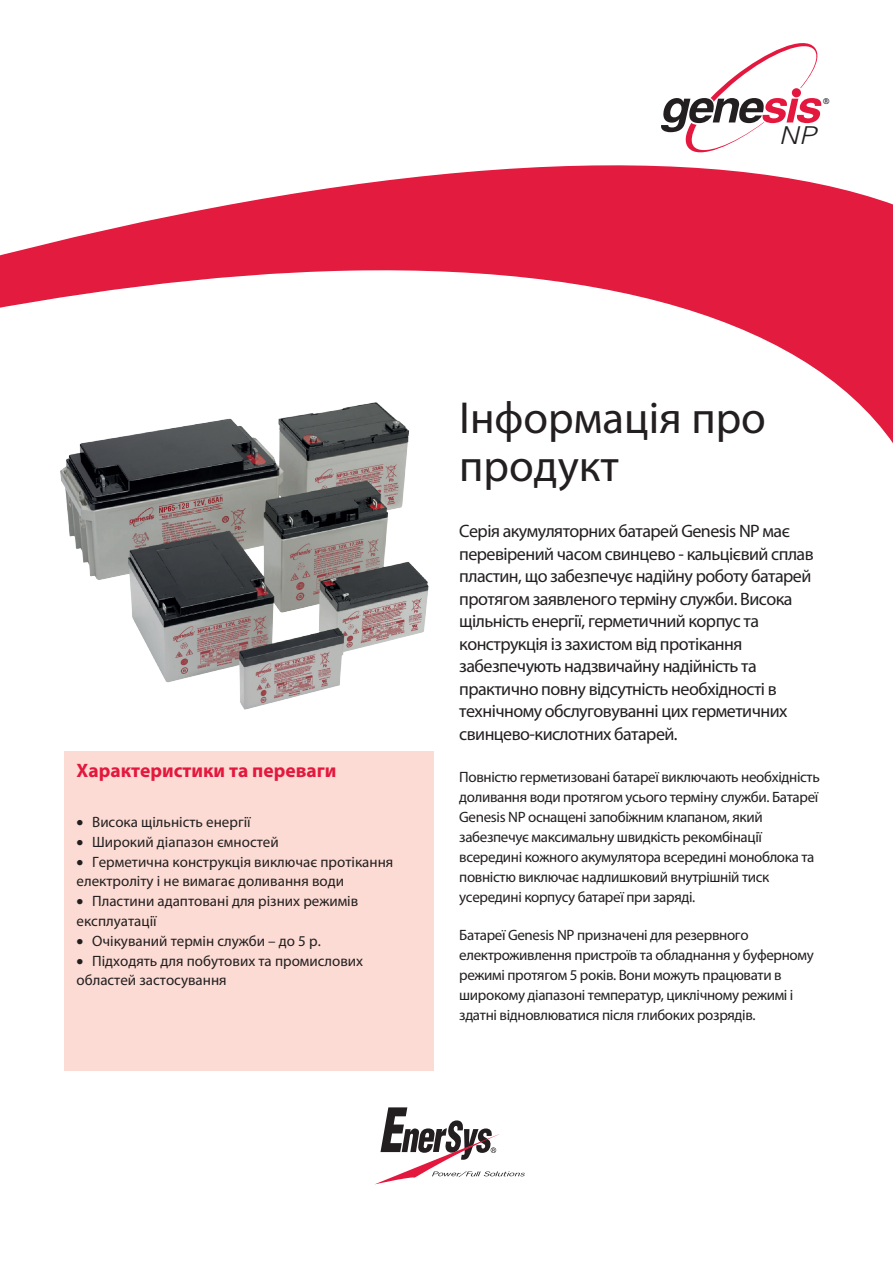
<style>
.page{position:relative;width:893px;height:1263px;background:#fff}
.page>*{position:absolute;margin:0;border:0;box-sizing:border-box;transform-origin:0 0}
.Fließtext_Univers_li{font:45px/48px "Myriad Pro";color:#231f20}
.t1{font:italic 300 24.6px "Univers";color:#231f20;scale:1.12 1}
.t2{font:700 19.5px "Myriad Pro";color:#e4183e}
.Fließtext_Univers_li-2{font:18px/22.5px "Myriad Pro";letter-spacing:-.03em;color:#231f20}
.Fließtext_Univers_li-3{font:15px/20px "Myriad Pro";letter-spacing:-.02em;color:#231f20}
.Fließtext_Univers_li-4{font:15px/19.6px "Myriad Pro";color:#231f20}
.t3{font:7.95px "Univers";color:#18151a}
</style>
<div class="page">
<img style="left:60px;top:468px;width:369px;height:242px">
<svg style="left:375px;top:1107px;width:150px;height:77px"></svg>
<svg style="left:0;top:165px;width:893px;height:303px"></svg>
<div style="left:64px;top:751px;width:370px;height:319px;background:#fbdbd3"></div>
<svg style="left:661px;top:43px;width:161px;height:110px"></svg>
<div style="left:792px;top:88px;width:9px;height:9px;background:#e4183e;border-radius:50%"></div>
<p class="t3" style="left:823px;top:96px;width:8px">®</p>
<p class="t1" style="left:779px;top:121px;width:34px">NP</p>
<p class="t2" style="left:77px;top:757px;width:261px">Характеристики та переваги</p>
<p class="Fließtext_Univers_li-4" style="left:77px;top:812px;width:176px">• Висока щільність енергії</p>
<p class="Fließtext_Univers_li-4" style="left:77px;top:832px;width:204px">• Широкий діапазон ємностей</p>
<p class="Fließtext_Univers_li-4" style="left:77px;top:852px;width:318px">• Герметична конструкція виключає протікання електроліту і не вимагає доливання води</p>
<p class="Fließtext_Univers_li-4" style="left:77px;top:891px;width:283px">• Пластини адаптовані для різних режимів експлуатації</p>
<p class="Fließtext_Univers_li-4" style="left:77px;top:931px;width:246px">• Очікуваний термін служби – до 5 р.</p>
<p class="Fließtext_Univers_li-4" style="left:77px;top:950px;width:288px">• Підходять для побутових та промислових областей застосування</p>
<p class="Fließtext_Univers_li" style="left:459px;top:393px;width:308px">Інформація про продукт</p>
<p class="Fließtext_Univers_li-2" style="left:459px;top:519px;width:356px">Серія акумуляторних батарей Genesis NP має перевірений часом свинцево - кальцієвий сплав пластин, що забезпечує надійну роботу батарей протягом заявленого терміну служби. Висока щільність енергії, герметичний корпус та конструкція із захистом від протікання забезпечують надзвичайну надійність та практично повну відсутність необхідності в технічному обслуговуванні цих герметичних свинцево-кислотних батарей.</p>
<p class="Fließtext_Univers_li-3" style="left:459px;top:766px;width:362px">Повністю герметизовані батареї виключають необхідність доливання води протягом усього терміну служби. Батареї Genesis NP оснащені запобіжним клапаном, який забезпечує максимальну швидкість рекомбінації всередині кожного акумулятора всередині моноблока та повністю виключає надлишковий внутрішній тиск усередині корпусу батареї при заряді.</p>
<p class="Fließtext_Univers_li-3" style="left:459px;top:924px;width:356px">Батареї Genesis NP призначені для резервного електроживлення пристроїв та обладнання у буферному режимі протягом 5 років. Вони можуть працювати в широкому діапазоні температур, циклічному режимі і здатні відновлюватися після глибоких розрядів.</p>
</div>
